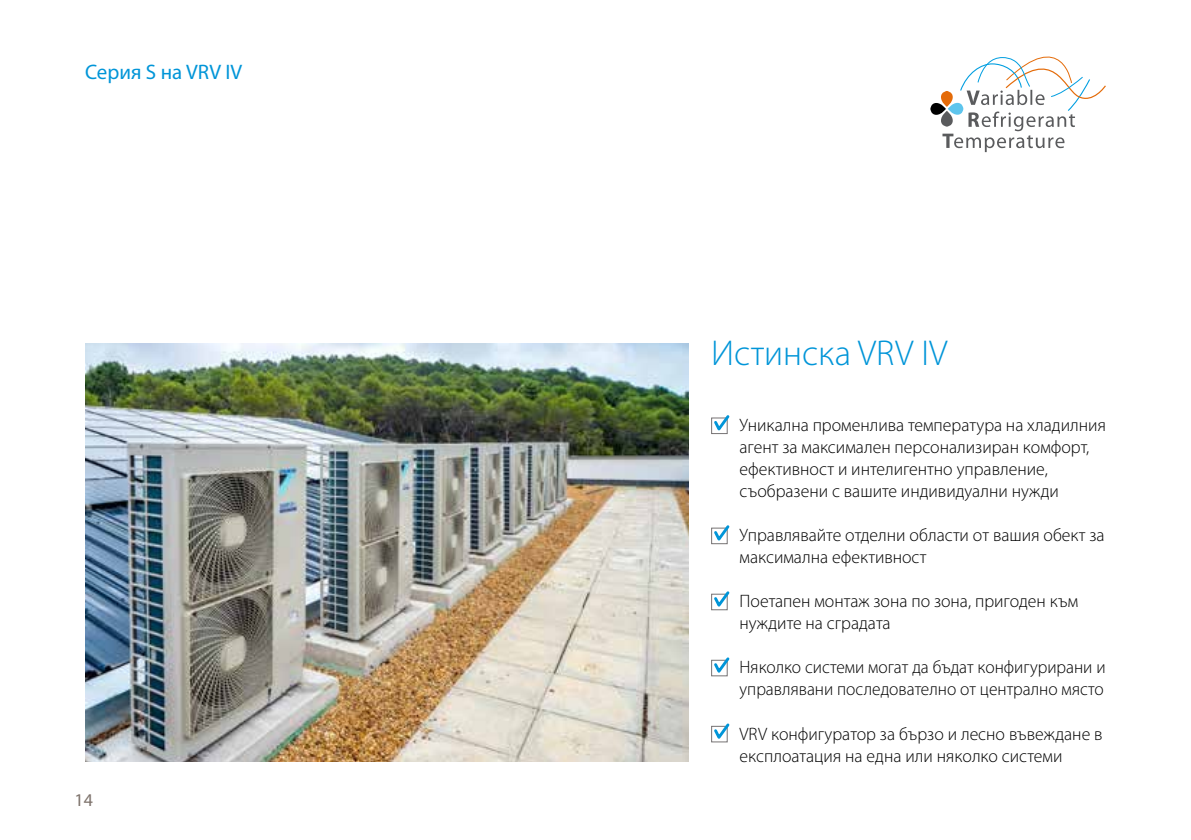
<style>
.page{position:relative;width:1191px;height:840px;background:#fff}
.page>*{position:absolute;margin:0;border:0;box-sizing:border-box;transform-origin:0 0}
.t1{font:300 36px "Myriad Pro";color:#0095d8}
.t2{font:21px "Myriad Pro";color:#0095d8}
.t3{font:300 18px/22px "Myriad Pro";color:#000}
.t4{font:18px "Myriad Pro";color:#7d726b}
</style>
<div class="page">
<svg style="left:711px;top:415px;width:19px;height:19px"></svg>
<svg style="left:711px;top:525px;width:19px;height:19px"></svg>
<svg style="left:711px;top:591px;width:19px;height:19px"></svg>
<svg style="left:711px;top:657px;width:19px;height:19px"></svg>
<svg style="left:711px;top:723px;width:19px;height:19px"></svg>
<img style="left:85px;top:343px;width:603px;height:418px">
<svg style="left:942px;top:57px;width:164px;height:95px"></svg>
<div style="left:941px;top:111px;width:11px;height:16px;background:#5a5b5d;border-radius:6px"></div>
<div style="left:948px;top:103px;width:15px;height:12px;background:#5ec5ed;border-radius:6px"></div>
<div style="left:941px;top:91px;width:11px;height:16px;background:#e46b09;border-radius:6px"></div>
<svg style="left:930px;top:103px;width:16px;height:12px"></svg>
<p class="t2" style="left:85px;top:59px;width:159px">Серия S на VRV IV</p>
<p class="t4" style="left:75px;top:788px;width:20px">14</p>
<h1 class="t1" style="left:711px;top:333px;width:238px">Истинска VRV IV</h1>
<p class="t3" style="left:739px;top:414px;width:368px">Уникална променлива температура на хладилния агент за максимален персонализиран комфорт, ефективност и интелигентно управление, съобразени с вашите индивидуални нужди</p>
<p class="t3" style="left:739px;top:524px;width:367px">Управлявайте отделни области от вашия обект за максимална ефективност</p>
<p class="t3" style="left:739px;top:590px;width:340px">Поетапен монтаж зона по зона, пригоден към нуждите на сградата</p>
<p class="t3" style="left:739px;top:656px;width:367px">Няколко системи могат да бъдат конфигурирани и управлявани последователно от централно място</p>
<p class="t3" style="left:739px;top:722px;width:364px">VRV конфигуратор за бързо и лесно въвеждане в експлоатация на една или няколко системи</p>
</div>
